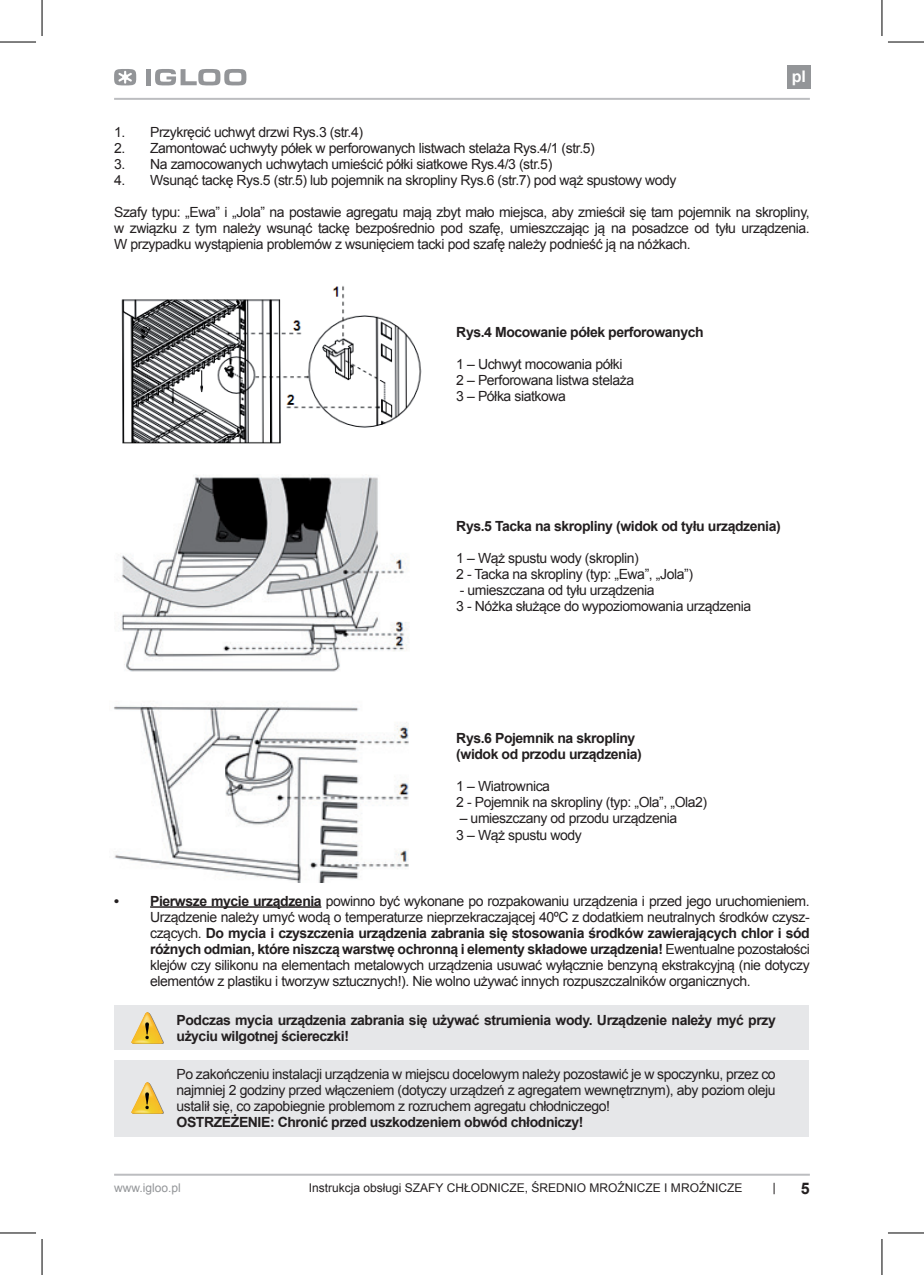
<style>
.page{position:relative;width:924px;height:1275px;background:#fff}
.page>*{position:absolute;margin:0;border:0;box-sizing:border-box;transform-origin:0 0}
.t1{font:700 16px "Arial";color:#fff}
.t2{font:700 16px "Arial";color:#231f20}
.t3{font:14px/16px "Arial";letter-spacing:-.03em;color:#231f20}
.t4{font:700 14px/16px "Arial";letter-spacing:-.03em;color:#231f20}
.t5{font:12px "Arial";color:#231f20}
.t6{font:12px "Arial";color:#939598}
.s1{font-weight:700}
</style>
<div class="page">
<hr style="left:114px;top:98px;width:695px;height:2px;background:#bcbdc0">
<hr style="left:114px;top:1173px;width:695px;height:2px;background:#bcbdc0">
<div style="left:786px;top:65px;width:23px;height:23px;background:#939598"></div>
<svg style="left:773px;top:1182px;width:1px;height:12px"></svg>
<svg style="left:114px;top:69px;width:22px;height:17px"></svg>
<div style="left:146px;top:69px;width:5px;height:16px;background:#939598"></div>
<svg style="left:155px;top:69px;width:91px;height:17px"></svg>
<hr style="left:150px;top:906px;width:171px;height:1px;background:#231f20">
<img style="left:121px;top:286px;width:301px;height:158px">
<img style="left:121px;top:477px;width:288px;height:195px">
<img style="left:113px;top:705px;width:295px;height:177px">
<div style="left:114px;top:1005px;width:694px;height:45px;background:#e6e7e9"></div>
<img style="left:131px;top:1012px;width:33px;height:31px">
<div style="left:114px;top:1060px;width:694px;height:76px;background:#e6e7e9"></div>
<img style="left:131px;top:1083px;width:33px;height:30px">
<hr style="left:0;top:42px;width:36px;height:1px;background:#000">
<hr style="left:887px;top:42px;width:36px;height:1px;background:#000">
<hr style="left:0;top:1232px;width:36px;height:1px;background:#000">
<hr style="left:887px;top:1232px;width:36px;height:1px;background:#000">
<hr style="left:42px;top:0;width:1px;height:36px;background:#000">
<hr style="left:42px;top:1239px;width:1px;height:36px;background:#000">
<hr style="left:881px;top:0;width:1px;height:36px;background:#000">
<hr style="left:881px;top:1239px;width:1px;height:36px;background:#000">
<p class="t1" style="left:791px;top:65px;width:16px">pl</p>
<p class="t3" style="left:114px;top:124px;width:250px">1. Przykręcić uchwyt drzwi Rys.3 (str.4)</p>
<p class="t3" style="left:114px;top:140px;width:482px">2. Zamontować uchwyty półek w perforowanych listwach stelaża Rys.4/1 (str.5)</p>
<p class="t3" style="left:114px;top:156px;width:439px">3. Na zamocowanych uchwytach umieścić półki siatkowe Rys.4/3 (str.5)</p>
<p class="t3" style="left:114px;top:172px;width:563px">4. Wsunąć tackę Rys.5 (str.5) lub pojemnik na skropliny Rys.6 (str.7) pod wąż spustowy wody</p>
<p class="t3" style="left:114px;top:204px;width:696px;text-align:justify">Szafy typu: „Ewa” i „Jola” na postawie agregatu mają zbyt mało miejsca, aby zmieścił się tam pojemnik na skropliny, w związku z tym należy wsunąć tackę bezpośrednio pod szafę, umieszczając ją na posadzce od tyłu urządzenia.<br>W przypadku wystąpienia problemów z wsunięciem tacki pod szafę należy podnieść ją na nóżkach.</p>
<p class="t4" style="left:456px;top:324px;width:249px">Rys.4 Mocowanie półek perforowanych</p>
<p class="t3" style="left:456px;top:356px;width:179px">1 – Uchwyt mocowania półki<br>2 – Perforowana listwa stelaża<br>3 – Półka siatkowa</p>
<p class="t4" style="left:456px;top:518px;width:326px">Rys.5 Tacka na skropliny (widok od tyłu urządzenia)</p>
<p class="t3" style="left:456px;top:549px;width:238px">1 – Wąż spustu wody (skroplin)<br>2 - Tacka na skropliny (typ: „Ewa”, „Jola”)</p>
<p class="t3" style="left:456px;top:581px;width:296px">- umieszczana od tyłu urządzenia<br>3 - Nóżka służące do wypoziomowania urządzenia</p>
<p class="t4" style="left:456px;top:730px;width:187px">Rys.6 Pojemnik na skropliny (widok od przodu urządzenia)</p>
<p class="t3" style="left:456px;top:778px;width:252px">1 – Wiatrownica<br>2 - Pojemnik na skropliny (typ: „Ola”, „Ola2)</p>
<p class="t3" style="left:456px;top:810px;width:222px">– umieszczany od przodu urządzenia<br>3 – Wąż spustu wody</p>
<p class="t3" style="left:150px;top:892px;width:661px;text-align:justify;text-indent:-36px"><span class="s1">• Pierwsze mycie urządzenia</span> powinno być wykonane po rozpakowaniu urządzenia i przed jego uruchomieniem.<br>Urządzenie należy umyć wodą o temperaturze nieprzekraczającej 40ºC z dodatkiem neutralnych środków czysz&shy;czących. <span class="s1">Do mycia i czyszczenia urządzenia zabrania się stosowania środków zawierających chlor i sód różnych odmian, które niszczą warstwę ochronną i elementy składowe urządzenia!</span> Ewentualne pozostałości klejów czy silikonu na elementach metalowych urządzenia usuwać wyłącznie benzyną ekstrakcyjną (nie dotyczy elementów z plastiku i tworzyw sztucznych!). Nie wolno używać innych rozpuszczalników organicznych.</p>
<p class="t4" style="left:176px;top:1012px;width:600px">Podczas mycia urządzenia zabrania się używać strumienia wody. Urządzenie należy myć przy użyciu wilgotnej ściereczki!</p>
<p class="t3" style="left:176px;top:1066px;width:600px;text-align:justify">Po zakończeniu instalacji urządzenia w miejscu docelowym należy pozostawić je w spoczynku, przez co najmniej 2 godziny przed włączeniem (dotyczy urządzeń z agregatem wewnętrznym), aby poziom oleju ustalił się, co zapobiegnie problemom z rozruchem agregatu chłodniczego!</p>
<p class="t4" style="left:176px;top:1114px;width:408px">OSTRZEŻENIE: Chronić przed uszkodzeniem obwód chłodniczy!</p>
<p class="t6" style="left:114px;top:1179px;width:68px">www.igloo.pl</p>
<p class="t5" style="left:308px;top:1179px;width:435px">Instrukcja obsługi SZAFY CHŁODNICZE, ŚREDNIO MROŹNICZE I MROŹNICZE</p>
<p class="t2" style="left:800px;top:1177px;width:10px">5</p>
</div>
